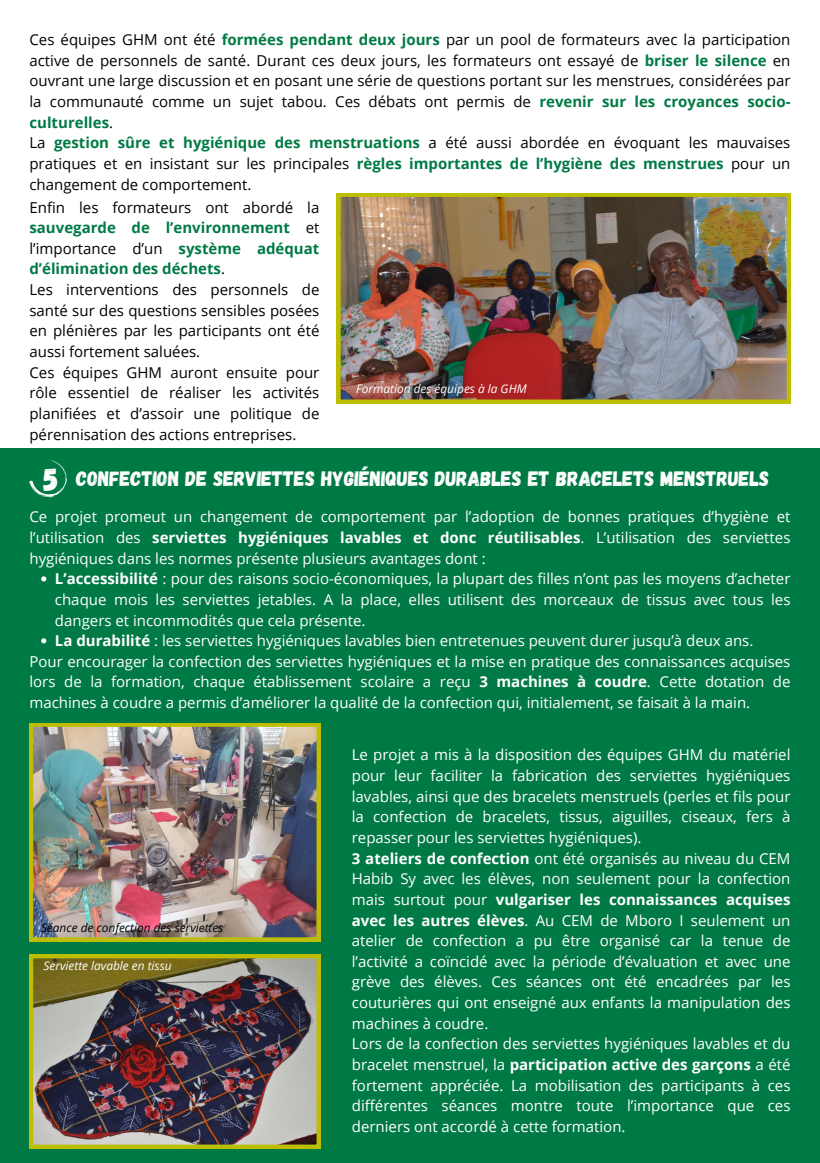
<style>
.page{position:relative;width:820px;height:1163px;background:#fff}
.page>*{position:absolute;margin:0;border:0;box-sizing:border-box;transform-origin:0 0}
.t1{font:32px "Gagalin";color:#fff}
.t2{font:20.81px "Gagalin";color:#fff}
.t3{font:15px/20.6px "Open Sans";color:#fff;text-align:justify}
.t4{font:15px/20.6px "Open Sans";color:#000;text-align:justify}
.t5{font:700 15px/20.6px "Open Sans";color:#007a45;text-align:justify}
.t6{font:italic 11.88px "Open Sans";color:#fff}
.t7{font:italic 11.88px "Open Sans";color:#000}
.s1{font-weight:700;color:#007a45}
.s2{font-weight:400;color:#000}
.s3{font-weight:700}
</style>
<div class="page">
<img style="left:337px;top:193px;width:453px;height:210px">
<div style="left:0;top:449px;width:819px;height:713px;background:#007a45"></div>
<svg style="left:29px;top:460px;width:38px;height:38px"></svg>
<img style="left:29px;top:723px;width:291px;height:218px">
<img style="left:29px;top:954px;width:291px;height:194px">
<svg style="left:41px;top:576px;width:5px;height:5px"></svg>
<svg style="left:41px;top:638px;width:5px;height:5px"></svg>
<p class="t4" style="left:29px;top:29px;width:762px">Ces équipes GHM ont été <span class="s1">formées pendant deux jours</span> par un pool de formateurs avec la participation active de personnels de santé. Durant ces deux jours, les formateurs ont essayé de <span class="s1">briser le silence</span> en ouvrant une large discussion et en posant une série de questions portant sur les menstrues, considérées par la communauté comme un sujet tabou. Ces débats ont permis de <span class="s1">revenir sur les croyances socio&shy;culturelles</span>.</p>
<p class="t4" style="left:29px;top:132px;width:762px">La <span class="s1">gestion sûre et hygiénique des menstruations</span> a été aussi abordée en évoquant les mauvaises pratiques et en insistant sur les principales <span class="s1">règles importantes de l’hygiène des menstrues</span> pour un changement de comportement.</p>
<p class="t5" style="left:29px;top:196px;width:291px"><span class="s2">Enfin les formateurs ont abordé la </span>sauvegarde de l’environnement <span class="s2">et l’importance d’un</span> système adéquat d’élimination des déchets<span class="s2">.</span></p>
<p class="t4" style="left:29px;top:279px;width:291px">Les interventions des personnels de santé sur des questions sensibles posées en plénières par les participants ont été aussi fortement saluées.</p>
<p class="t4" style="left:29px;top:361px;width:291px">Ces équipes GHM auront ensuite pour rôle essentiel de réaliser les activités planifiées et d’assoir une politique de pérennisation des actions entreprises.</p>
<p class="t6" style="left:356px;top:380px;width:172px">Formation des équipes à la GHM</p>
<p class="t1" style="left:44px;top:458px;width:17px">5</p>
<p class="t2" style="left:76px;top:465px;width:694px">CONFECTION DE SERVIETTES HYGIÉNIQUES DURABLES ET BRACELETS MENSTRUELS</p>
<p class="t3" style="left:29px;top:506px;width:762px">Ce projet promeut un changement de comportement par l’adoption de bonnes pratiques d’hygiène et l’utilisation des <span class="s3">serviettes hygiéniques lavables et donc réutilisables</span>. L’utilisation des serviettes hygiéniques dans les normes présente plusieurs avantages dont :</p>
<p class="t3" style="left:55px;top:568px;width:736px"><span class="s3">L’accessibilité</span> : pour des raisons socio-économiques, la plupart des filles n’ont pas les moyens d’acheter chaque mois les serviettes jetables. A la place, elles utilisent des morceaux de tissus avec tous les dangers et incommodités que cela présente.</p>
<p class="t3" style="left:55px;top:630px;width:699px"><span class="s3">La durabilité</span> : les serviettes hygiéniques lavables bien entretenues peuvent durer jusqu’à deux ans.</p>
<p class="t3" style="left:29px;top:650px;width:762px">Pour encourager la confection des serviettes hygiéniques et la mise en pratique des connaissances acquises lors de la formation, chaque établissement scolaire a reçu <span class="s3">3 machines à coudre</span>. Cette dotation de machines à coudre a permis d’améliorer la qualité de la confection qui, initialement, se faisait à la main.</p>
<p class="t7" style="left:41px;top:919px;width:184px">Séance de confection des serviettes</p>
<p class="t6" style="left:44px;top:957px;width:129px">Serviette lavable en tissu</p>
<p class="t3" style="left:352px;top:744px;width:440px">Le projet a mis à la disposition des équipes GHM du matériel pour leur faciliter la fabrication des serviettes hygiéniques lavables, ainsi que des bracelets menstruels (perles et fils pour la confection de bracelets, tissus, aiguilles, ciseaux, fers à repasser pour les serviettes hygiéniques).</p>
<p class="t3" style="left:352px;top:847px;width:440px"><span class="s3">3 ateliers de confection</span> ont été organisés au niveau du CEM Habib Sy avec les élèves, non seulement pour la confection mais surtout pour <span class="s3">vulgariser les connaissances acquises avec les autres élèves</span>. Au CEM de Mboro I seulement un atelier de confection a pu être organisé car la tenue de l’activité a coïncidé avec la période d’évaluation et avec une grève des élèves. Ces séances ont été encadrées par les couturières qui ont enseigné aux enfants la manipulation des machines à coudre.</p>
<p class="t3" style="left:352px;top:1033px;width:440px">Lors de la confection des serviettes hygiéniques lavables et du bracelet menstruel, la <span class="s3">participation active des garçons</span> a été fortement appréciée. La mobilisation des participants à ces différentes séances montre toute l’importance que ces derniers ont accordé à cette formation.</p>
</div>
